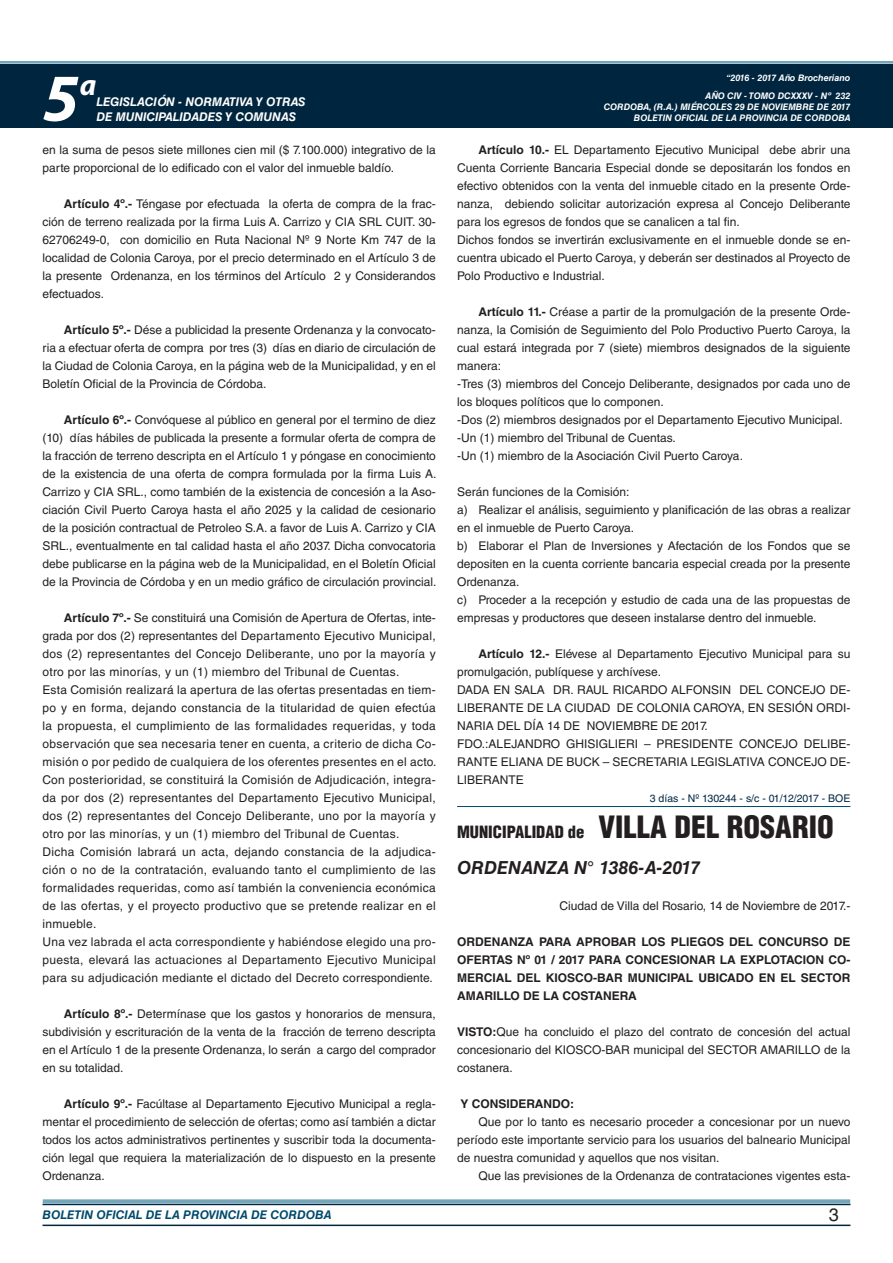
<style>
.page{position:relative;width:893px;height:1263px;background:#fff}
.page>*{position:absolute;margin:0;border:0;box-sizing:border-box;transform-origin:0 0}
.t1{font:italic 700 67.5px "Myriad Pro";color:#fff}
.t2{font:italic 700 30px "Myriad Pro";color:#fff}
.DOC__N{font:italic 700 18px "Helvetica LT Std";color:#231f20}
.t3{font:18px "Helvetica LT Std";color:#231f20}
.TEXTO_BASE{font:900 condensed 16.5px "Helvetica LT Std";color:#231f20}
.TEXTO_BASE-2{font:12px/18px "Helvetica LT Std";color:#231f20;text-align:justify}
.TEXTO_BASE-3{font:700 12px/18px "Helvetica LT Std";color:#231f20;text-align:justify}
.t4{font:italic 700 12px "Helvetica LT Std";color:#fff}
.FECHA{font:12px "Helvetica LT Std";color:#231f20}
.t5{font:italic 700 12px "Helvetica LT Std";color:#004b6c}
.FECHA_DE_PUBLICACIÓN{font:10.5px "Helvetica LT Std";color:#00263f}
.t6{font:italic 700 9px/10.8px "Helvetica LT Std";color:#fff;text-align:right}
.s1{font-weight:700}
.s2{font-size:30px}
</style>
<div class="page">
<div style="left:0;top:61px;width:893px;height:6px;background:#fff;opacity:.75"></div>
<div style="left:0;top:64px;width:893px;height:64px;background:#00263f"></div>
<hr style="left:43px;top:1224px;width:807px;height:2px;background:#00263f">
<div style="left:42px;top:1198px;width:809px;height:8px;background:#fff;opacity:.75"></div>
<hr style="left:457px;top:806px;width:393px;height:1px;background:#004b6c">
<h1 class="t1" style="left:43px;top:54px;width:38px">5</h1>
<h2 class="t2" style="left:80px;top:66px;width:18px">a</h2>
<p class="t4" style="left:96px;top:95px;width:211px">LEGISLACIÓN - NORMATIVA Y OTRAS</p>
<p class="t4" style="left:96px;top:109px;width:201px">DE MUNICIPALIDADES Y COMUNAS</p>
<p class="TEXTO_BASE-2" style="left:43px;top:141px;width:395px">en la suma de pesos siete millones cien mil ($ 7.100.000) integrativo de la parte proporcional de lo edificado con el valor del inmueble baldío.</p>
<p class="TEXTO_BASE-2" style="left:43px;top:195px;width:395px;text-indent:21px"><span class="s1">Artículo 4º.-</span> Téngase por efectuada la oferta de compra de la frac&shy;ción de terreno realizada por la firma Luis A. Carrizo y CIA SRL CUIT. 30- 62706249-0, con domicilio en Ruta Nacional Nº 9 Norte Km 747 de la localidad de Colonia Caroya, por el precio determinado en el Artículo 3 de la presente Ordenanza, en los términos del Artículo 2 y Considerandos efectuados.</p>
<p class="TEXTO_BASE-2" style="left:43px;top:321px;width:395px;text-indent:21px"><span class="s1">Artículo 5º.-</span> Dése a publicidad la presente Ordenanza y la convocato&shy;ria a efectuar oferta de compra por tres (3) días en diario de circulación de la Ciudad de Colonia Caroya, en la página web de la Municipalidad, y en el Boletín Oficial de la Provincia de Córdoba.</p>
<p class="TEXTO_BASE-2" style="left:43px;top:411px;width:396px;text-indent:21px"><span class="s1">Artículo 6º.-</span> Convóquese al público en general por el termino de diez (10) días hábiles de publicada la presente a formular oferta de compra de la fracción de terreno descripta en el Artículo 1 y póngase en conocimiento de la existencia de una oferta de compra formulada por la firma Luis A.<br>Carrizo y CIA SRL., como también de la existencia de concesión a la Aso&shy;ciación Civil Puerto Caroya hasta el año 2025 y la calidad de cesionario de la posición contractual de Petroleo S.A. a favor de Luis A. Carrizo y CIA SRL., eventualmente en tal calidad hasta el año 2037. Dicha convocatoria debe publicarse en la página web de la Municipalidad, en el Boletín Oficial de la Provincia de Córdoba y en un medio gráfico de circulación provincial.</p>
<p class="TEXTO_BASE-2" style="left:43px;top:609px;width:395px;text-indent:21px"><span class="s1">Artículo 7º.-</span> Se constituirá una Comisión de Apertura de Ofertas, inte&shy;grada por dos (2) representantes del Departamento Ejecutivo Municipal, dos (2) representantes del Concejo Deliberante, uno por la mayoría y otro por las minorías, y un (1) miembro del Tribunal de Cuentas.</p>
<p class="TEXTO_BASE-2" style="left:43px;top:681px;width:396px">Esta Comisión realizará la apertura de las ofertas presentadas en tiem&shy;po y en forma, dejando constancia de la titularidad de quien efectúa la propuesta, el cumplimiento de las formalidades requeridas, y toda observación que sea necesaria tener en cuenta, a criterio de dicha Co&shy;misión o por pedido de cualquiera de los oferentes presentes en el acto.</p>
<p class="TEXTO_BASE-2" style="left:43px;top:771px;width:395px">Con posterioridad, se constituirá la Comisión de Adjudicación, integra&shy;da por dos (2) representantes del Departamento Ejecutivo Municipal, dos (2) representantes del Concejo Deliberante, uno por la mayoría y otro por las minorías, y un (1) miembro del Tribunal de Cuentas.</p>
<p class="TEXTO_BASE-2" style="left:43px;top:843px;width:395px">Dicha Comisión labrará un acta, dejando constancia de la adjudica&shy;ción o no de la contratación, evaluando tanto el cumplimiento de las formalidades requeridas, como así también la conveniencia económica de las ofertas, y el proyecto productivo que se pretende realizar en el inmueble.</p>
<p class="TEXTO_BASE-2" style="left:43px;top:933px;width:395px">Una vez labrada el acta correspondiente y habiéndose elegido una pro&shy;puesta, elevará las actuaciones al Departamento Ejecutivo Municipal para su adjudicación mediante el dictado del Decreto correspondiente.</p>
<p class="TEXTO_BASE-2" style="left:43px;top:1005px;width:395px;text-indent:21px"><span class="s1">Artículo 8º.-</span> Determínase que los gastos y honorarios de mensura, subdivisión y escrituración de la venta de la fracción de terreno descripta en el Artículo 1 de la presente Ordenanza, lo serán a cargo del comprador en su totalidad.</p>
<p class="TEXTO_BASE-2" style="left:43px;top:1095px;width:395px;text-indent:21px"><span class="s1">Artículo 9º.-</span> Facúltase al Departamento Ejecutivo Municipal a regla&shy;mentar el procedimiento de selección de ofertas; como así también a dictar todos los actos administrativos pertinentes y suscribir toda la documenta&shy;ción legal que requiera la materialización de lo dispuesto en la presente Ordenanza.</p>
<p class="t6" style="left:726px;top:72px;width:126px">“2016 - 2017 Año Brocheriano</p>
<p class="t6" style="left:604px;top:91px;width:248px">AÑO CIV - TOMO DCXXXV - Nº 232<br>CORDOBA, (R.A.) MIÉRCOLES 29 DE NOVIEMBRE DE 2017<br>BOLETIN OFICIAL DE LA PROVINCIA DE CORDOBA</p>
<p class="TEXTO_BASE-2" style="left:457px;top:141px;width:395px;text-indent:21px"><span class="s1">Artículo 10.-</span> EL Departamento Ejecutivo Municipal debe abrir una Cuenta Corriente Bancaria Especial donde se depositarán los fondos en efectivo obtenidos con la venta del inmueble citado en la presente Orde&shy;nanza, debiendo solicitar autorización expresa al Concejo Deliberante para los egresos de fondos que se canalicen a tal fin.</p>
<p class="TEXTO_BASE-2" style="left:457px;top:231px;width:395px">Dichos fondos se invertirán exclusivamente en el inmueble donde se en&shy;cuentra ubicado el Puerto Caroya, y deberán ser destinados al Proyecto de Polo Productivo e Industrial.</p>
<p class="TEXTO_BASE-2" style="left:457px;top:303px;width:395px;text-indent:21px"><span class="s1">Artículo 11.-</span> Créase a partir de la promulgación de la presente Orde&shy;nanza, la Comisión de Seguimiento del Polo Productivo Puerto Caroya, la cual estará integrada por 7 (siete) miembros designados de la siguiente manera:</p>
<p class="TEXTO_BASE-2" style="left:457px;top:375px;width:395px">-Tres (3) miembros del Concejo Deliberante, designados por cada uno de los bloques políticos que lo componen.</p>
<p class="TEXTO_BASE-2" style="left:457px;top:411px;width:387px">-Dos (2) miembros designados por el Departamento Ejecutivo Municipal.</p>
<p class="TEXTO_BASE-2" style="left:457px;top:429px;width:220px">-Un (1) miembro del Tribunal de Cuentas.</p>
<p class="TEXTO_BASE-2" style="left:457px;top:447px;width:287px">-Un (1) miembro de la Asociación Civil Puerto Caroya.</p>
<p class="TEXTO_BASE-2" style="left:457px;top:483px;width:174px">Serán funciones de la Comisión:</p>
<p class="TEXTO_BASE-2" style="left:457px;top:501px;width:395px">a) Realizar el análisis, seguimiento y planificación de las obras a realizar en el inmueble de Puerto Caroya.</p>
<p class="TEXTO_BASE-2" style="left:457px;top:537px;width:395px">b) Elaborar el Plan de Inversiones y Afectación de los Fondos que se depositen en la cuenta corriente bancaria especial creada por la presente Ordenanza.</p>
<p class="TEXTO_BASE-2" style="left:457px;top:591px;width:395px">c) Proceder a la recepción y estudio de cada una de las propuestas de empresas y productores que deseen instalarse dentro del inmueble.</p>
<p class="TEXTO_BASE-2" style="left:457px;top:645px;width:395px;text-indent:21px"><span class="s1">Artículo 12.-</span> Elévese al Departamento Ejecutivo Municipal para su promulgación, publíquese y archívese.</p>
<p class="TEXTO_BASE-2" style="left:457px;top:681px;width:395px">DADA EN SALA DR. RAUL RICARDO ALFONSIN DEL CONCEJO DE-LIBERANTE DE LA CIUDAD DE COLONIA CAROYA, EN SESIÓN ORDI-NARIA DEL DÍA 14 DE NOVIEMBRE DE 2017.</p>
<p class="TEXTO_BASE-2" style="left:457px;top:735px;width:395px">FDO.:ALEJANDRO GHISIGLIERI – PRESIDENTE CONCEJO DELIBE-RANTE ELIANA DE BUCK – SECRETARIA LEGISLATIVA CONCEJO DE-LIBERANTE</p>
<p class="FECHA_DE_PUBLICACIÓN" style="left:650px;top:792px;width:202px">3 días - Nº 130244 - s/c - 01/12/2017 - BOE</p>
<p class="TEXTO_BASE" style="left:457px;top:821px;width:378px">MUNICIPALIDAD de <span class="s2">VILLA DEL ROSARIO</span></p>
<p class="DOC__N" style="left:457px;top:856px;width:245px">ORDENANZA N° 1386-A-2017</p>
<p class="FECHA" style="left:559px;top:899px;width:293px">Ciudad de Villa del Rosario, 14 de Noviembre de 2017.-</p>
<p class="TEXTO_BASE-3" style="left:457px;top:932px;width:395px">ORDENANZA PARA APROBAR LOS PLIEGOS DEL CONCURSO DE OFERTAS Nº 01 / 2017 PARA CONCESIONAR LA EXPLOTACION CO-MERCIAL DEL KIOSCO-BAR MUNICIPAL UBICADO EN EL SECTOR AMARILLO DE LA COSTANERA</p>
<p class="TEXTO_BASE-2" style="left:457px;top:1023px;width:395px"><span class="s1">VISTO:</span>Que ha concluido el plazo del contrato de concesión del actual concesionario del KIOSCO-BAR municipal del SECTOR AMARILLO de la costanera.</p>
<p class="TEXTO_BASE-3" style="left:460px;top:1094px;width:115px">Y CONSIDERANDO:</p>
<p class="TEXTO_BASE-2" style="left:457px;top:1113px;width:395px;text-indent:21px">Que por lo tanto es necesario proceder a concesionar por un nuevo período este importante servicio para los usuarios del balneario Municipal de nuestra comunidad y aquellos que nos visitan.</p>
<p class="TEXTO_BASE-2" style="left:478px;top:1167px;width:374px">Que las previsiones de la Ordenanza de contrataciones vigentes esta-</p>
<p class="t5" style="left:43px;top:1208px;width:290px">BOLETIN OFICIAL DE LA PROVINCIA DE CORDOBA</p>
<h3 class="t3" style="left:829px;top:1204px;width:12px">3</h3>
</div>
